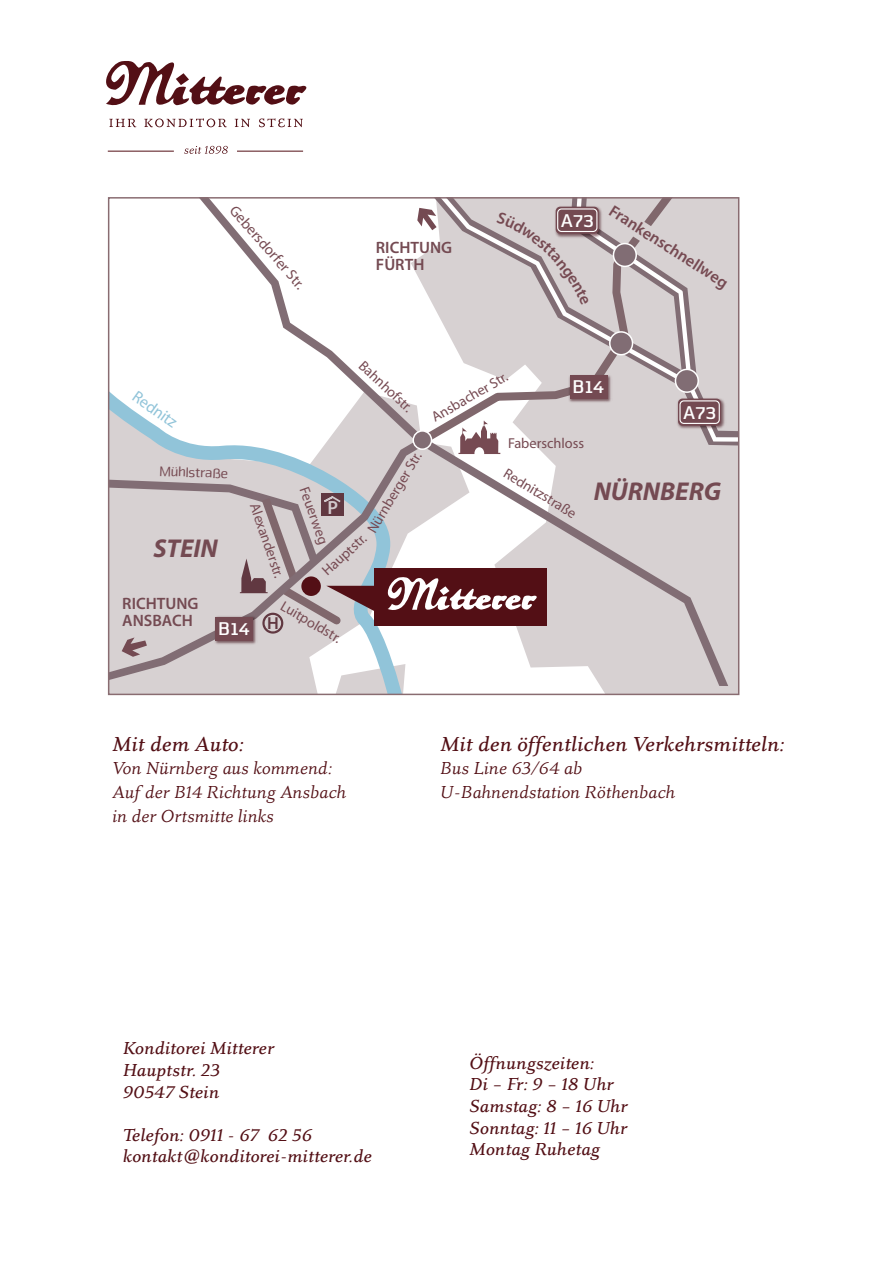
<style>
.page{position:relative;width:893px;height:1263px;background:#fff}
.page>*{position:absolute;margin:0;border:0;box-sizing:border-box;transform-origin:0 0}
.t1{font:italic 700 25.95px "Myriad";color:#744a52}
.t2{font:italic 500 21px "Eplica";color:#530f15}
.t3{font:700 19.2px "Nuri";color:#fff}
.t4{font:600 19.05px "Myriad Pro";color:#d1c8cb}
.t5{font:italic 500 18px/21.6px "Eplica";color:#530f15}
.t6{font:italic 18px/23.7px "Eplica";color:#530f15}
.t7{font:600 16.5px/17.2px "Myriad Pro";color:#744a52}
.t8{font:600 16.5px "Myriad Pro";color:#764a52}
.t9{font:16.5px "Myriad";color:#91c4d9}
.t10{font:15px "Myriad";color:#764a52}
.t11{font:14.4px "Myriad";color:#764a52}
.t12{font:14.4px "Nuri";color:#764a52}
</style>
<div class="page">
<svg style="left:106px;top:61px;width:200px;height:66px"></svg>
<svg style="left:184px;top:146px;width:44px;height:8px"></svg>
<hr style="left:108px;top:151px;width:66px;height:1px;background:#530f15">
<hr style="left:237px;top:151px;width:66px;height:1px;background:#530f15">
<div style="left:711px;top:200px;width:25px;height:242px;background:#d7d1d2"></div>
<svg style="left:111px;top:393px;width:293px;height:299px"></svg>
<svg style="left:424px;top:438px;width:304px;height:248px;fill:#d7d1d2"></svg>
<svg style="left:111px;top:438px;width:313px;height:248px;fill:#d7d1d2"></svg>
<svg style="left:144px;top:200px;width:268px;height:245px"></svg>
<div style="left:374px;top:568px;width:172px;height:57px;background:#530f15"></div>
<img style="left:711px;top:396px;width:15px;height:35px">
<div style="left:678px;top:399px;width:43px;height:27px;background:#744a52;border-radius:4px"></div>
<div style="left:679px;top:400px;width:41px;height:24px;border:1px solid #fff;border-radius:4px"></div>
<svg style="left:109px;top:479px;width:428px;height:178px"></svg>
<svg style="left:412px;top:198px;width:299px;height:256px"></svg>
<p class="t10" style="left:238px;top:202px;width:107px;rotate:49deg">Gebersdorfer Str.</p>
<p class="t7" style="left:376px;top:238px;width:78px">RICHTUNG<br>FÜRTH</p>
<p class="t3" style="left:560px;top:209px;width:35px">A73</p>
<p class="t8" style="left:617px;top:200px;width:140px;rotate:33deg">Frankenschnellweg</p>
<p class="t9" style="left:139px;top:387px;width:53px;rotate:36deg">Rednitz</p>
<p class="t12" style="left:159px;top:462px;width:70px;rotate:2deg">Mühlstraße</p>
<h1 class="t1" style="left:153px;top:534px;width:66px">STEIN</h1>
<p class="t11" style="left:261px;top:501px;width:80px;rotate:71deg">Alexanderstr.</p>
<p class="t11" style="left:366px;top:358px;width:70px;rotate:43deg">Bahnhofstr.</p>
<p class="t11" style="left:365px;top:528px;width:93px;rotate:-59deg">Nürnberger Str.</p>
<p class="t11" style="left:311px;top:485px;width:61px;rotate:70deg">Feuerweg</p>
<p class="t4" style="left:327px;top:496px;width:12px">P</p>
<p class="t11" style="left:320px;top:568px;width:56px;rotate:-43deg">Hauptstr.</p>
<p class="t7" style="left:122px;top:594px;width:78px">RICHTUNG<br>ANSBACH</p>
<p class="t11" style="left:286px;top:598px;width:69px;rotate:31deg">Luitpoldstr.</p>
<p class="t3" style="left:217px;top:617px;width:63px">B14 <sup>H</sup></p>
<p class="t11" style="left:429px;top:412px;width:87px;rotate:-30deg">Ansbacher Str.</p>
<p class="t3" style="left:571px;top:375px;width:35px">B14</p>
<p class="t11" style="left:508px;top:436px;width:78px">Faberschloss</p>
<p class="t3" style="left:682px;top:401px;width:35px">A73</p>
<p class="t11" style="left:509px;top:465px;width:84px;rotate:32deg">Rednitzstraße</p>
<h1 class="t1" style="left:594px;top:478px;width:129px">NÜRNBERG</h1>
<p class="t2" style="left:113px;top:732px;width:133px">Mit dem Auto:</p>
<p class="t6" style="left:113px;top:757px;width:235px">Von Nürnberg aus kommend:<br>Auf der B14 Richtung Ansbach in der Ortsmitte links</p>
<p class="t2" style="left:441px;top:732px;width:346px">Mit den öffentlichen Verkehrsmitteln:</p>
<p class="t6" style="left:441px;top:757px;width:236px">Bus Line 63/64 ab<br>U-Bahnendstation Röthenbach</p>
<p class="t5" style="left:123px;top:1038px;width:153px">Konditorei Mitterer<br>Hauptstr. 23<br>90547 Stein</p>
<p class="t5" style="left:123px;top:1124px;width:251px">Telefon: 0911 - 67 62 56 kontakt@konditorei-mitterer.de</p>
<p class="t5" style="left:469px;top:1052px;width:160px">Öffnungszeiten:<br>Di – Fr: 9 – 18 Uhr<br>Samstag: 8 – 16 Uhr<br>Sonntag: 11 – 16 Uhr<br>Montag Ruhetag</p>
</div>
